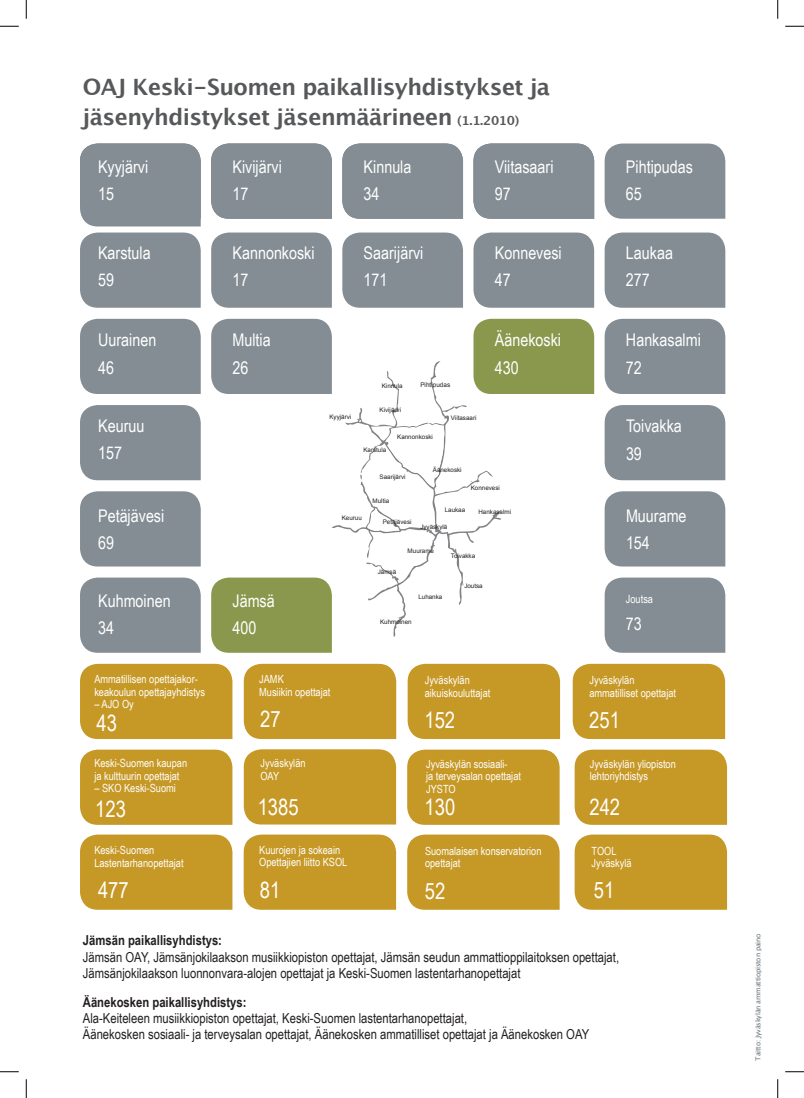
<style>
.page{position:relative;width:804px;height:1098px;background:#fff}
.page>*{position:absolute;margin:0;border:0;box-sizing:border-box;transform-origin:0 0}
.t1{font:700 22.5px/30px "Lucida Grande";letter-spacing:-.025em;color:#57585a}
.t2{font:22.5px "Arial Narrow";color:#fff}
.t3{font:17.5px/27.1px "Arial Narrow";color:#fff}
.t4{font:13.75px/16.2px "Arial Narrow";color:#231f20}
.t5{font:700 13.75px "Arial Narrow";color:#231f20}
.t6{font:11.25px/12.5px "Arial Narrow";color:#fff}
.t7{font:6.88px "Lucida Grande";letter-spacing:-.025em;color:#6a747b}
.t8{font:6.38px "Arial";color:#231f20}
.t9{font:6.25px "Arial";color:#231f20}
.s1{font-size:12.5px}
</style>
<div class="page">
<svg style="left:332px;top:361px;width:169px;height:276px"></svg>
<svg style="left:371px;top:422px;width:73px;height:65px"></svg>
<svg style="left:367px;top:508px;width:32px;height:25px"></svg>
<div style="left:80px;top:143px;width:121px;height:83px;background:#838d93"></div>
<div style="left:80px;top:232px;width:121px;height:76px;background:#838d93"></div>
<div style="left:80px;top:319px;width:121px;height:75px;background:#838d93"></div>
<div style="left:80px;top:405px;width:121px;height:75px;background:#838d93"></div>
<div style="left:80px;top:491px;width:121px;height:75px;background:#838d93"></div>
<div style="left:80px;top:577px;width:121px;height:76px;background:#838d93"></div>
<div style="left:211px;top:143px;width:121px;height:76px;background:#838d93"></div>
<div style="left:211px;top:232px;width:121px;height:76px;background:#838d93"></div>
<div style="left:211px;top:319px;width:121px;height:75px;background:#838d93"></div>
<div style="left:211px;top:577px;width:121px;height:76px;background:#89984c"></div>
<div style="left:342px;top:143px;width:121px;height:76px;background:#838d93"></div>
<div style="left:342px;top:232px;width:121px;height:76px;background:#838d93"></div>
<div style="left:473px;top:143px;width:121px;height:76px;background:#838d93"></div>
<div style="left:473px;top:232px;width:121px;height:76px;background:#838d93"></div>
<div style="left:473px;top:319px;width:121px;height:75px;background:#89984c"></div>
<div style="left:604px;top:143px;width:121px;height:76px;background:#838d93"></div>
<div style="left:604px;top:232px;width:121px;height:76px;background:#838d93"></div>
<div style="left:604px;top:319px;width:121px;height:75px;background:#838d93"></div>
<div style="left:604px;top:405px;width:121px;height:75px;background:#838d93"></div>
<div style="left:604px;top:491px;width:121px;height:75px;background:#838d93"></div>
<div style="left:604px;top:577px;width:121px;height:76px;background:#838d93"></div>
<div style="left:244px;top:664px;width:152px;height:75px;background:#c69825"></div>
<div style="left:407px;top:664px;width:153px;height:75px;background:#c69825"></div>
<div style="left:80px;top:664px;width:152px;height:75px;background:#c69825"></div>
<div style="left:572px;top:664px;width:153px;height:75px;background:#c69825"></div>
<div style="left:80px;top:749px;width:152px;height:76px;background:#c69825"></div>
<div style="left:407px;top:749px;width:152px;height:76px;background:#c69825"></div>
<div style="left:574px;top:749px;width:153px;height:76px;background:#c69825"></div>
<div style="left:80px;top:834px;width:152px;height:76px;background:#c69825"></div>
<div style="left:244px;top:834px;width:152px;height:76px;background:#c69825"></div>
<div style="left:407px;top:834px;width:152px;height:76px;background:#c69825"></div>
<div style="left:574px;top:834px;width:153px;height:76px;background:#c69825"></div>
<div style="left:244px;top:749px;width:152px;height:75px;background:#c69825"></div>
<svg style="left:0;top:25px;width:19px;height:2px"></svg>
<svg style="left:785px;top:25px;width:19px;height:2px"></svg>
<svg style="left:0;top:1071px;width:19px;height:1px"></svg>
<svg style="left:785px;top:1071px;width:19px;height:1px"></svg>
<svg style="left:25px;top:0;width:2px;height:19px"></svg>
<svg style="left:25px;top:1079px;width:2px;height:19px"></svg>
<svg style="left:777px;top:0;width:1px;height:19px"></svg>
<svg style="left:777px;top:1079px;width:1px;height:19px"></svg>
<h1 class="t1" style="left:83px;top:72px;width:469px">OAJ Keski-Suomen paikallisyhdistykset ja jäsenyhdistykset jäsenmäärineen <span class="s1">(1.1.2010)</span></h1>
<h2 class="t3" style="left:98px;top:152px;width:52px">Kyyjärvi<br>15</h2>
<h2 class="t3" style="left:232px;top:152px;width:51px">Kivijärvi<br>17</h2>
<h2 class="t3" style="left:363px;top:152px;width:49px">Kinnula<br>34</h2>
<h2 class="t3" style="left:495px;top:152px;width:60px">Viitasaari<br>97</h2>
<h2 class="t3" style="left:626px;top:152px;width:69px">Pihtipudas<br>65</h2>
<h2 class="t3" style="left:98px;top:238px;width:54px">Karstula<br>59</h2>
<h2 class="t3" style="left:232px;top:238px;width:84px">Kannonkoski<br>17</h2>
<h2 class="t3" style="left:364px;top:238px;width:61px">Saarijärvi<br>171</h2>
<h2 class="t3" style="left:495px;top:238px;width:69px">Konnevesi<br>47</h2>
<h2 class="t3" style="left:626px;top:238px;width:49px">Laukaa<br>277</h2>
<h2 class="t3" style="left:98px;top:326px;width:60px">Uurainen<br>46</h2>
<h2 class="t3" style="left:232px;top:326px;width:40px">Multia<br>26</h2>
<h2 class="t3" style="left:495px;top:326px;width:68px">Äänekoski<br>430</h2>
<h2 class="t3" style="left:626px;top:326px;width:76px">Hankasalmi<br>72</h2>
<p class="t9" style="left:382px;top:381px;width:22px">Kinnula</p>
<p class="t8" style="left:420px;top:381px;width:31px">Pihtipudas</p>
<h2 class="t3" style="left:98px;top:412px;width:48px">Keuruu<br>157</h2>
<p class="t9" style="left:329px;top:412px;width:23px">Kyyjärvi</p>
<p class="t9" style="left:379px;top:406px;width:23px">Kivijärvi</p>
<p class="t9" style="left:397px;top:432px;width:37px">Kannonkoski</p>
<p class="t9" style="left:451px;top:414px;width:27px">Viitasaari</p>
<p class="t9" style="left:363px;top:445px;width:24px">Karstula</p>
<p class="t9" style="left:379px;top:473px;width:28px">Saarijärvi</p>
<p class="t9" style="left:433px;top:466px;width:30px">Äänekoski</p>
<p class="t9" style="left:471px;top:484px;width:31px">Konnevesi</p>
<p class="t9" style="left:372px;top:496px;width:18px">Multia</p>
<h2 class="t3" style="left:98px;top:501px;width:68px">Petäjävesi<br>69</h2>
<p class="t9" style="left:342px;top:514px;width:22px">Keuruu</p>
<p class="t9" style="left:383px;top:517px;width:30px">Petäjävesi</p>
<p class="t9" style="left:445px;top:506px;width:22px">Laukaa</p>
<p class="t9" style="left:478px;top:507px;width:34px">Hankasalmi</p>
<p class="t9" style="left:420px;top:523px;width:29px">Jyväskylä</p>
<p class="t9" style="left:378px;top:568px;width:20px">Jämsä</p>
<p class="t9" style="left:407px;top:546px;width:28px">Muurame</p>
<p class="t9" style="left:451px;top:552px;width:26px">Toivakka</p>
<p class="t9" style="left:464px;top:581px;width:20px">Joutsa</p>
<h2 class="t3" style="left:98px;top:587px;width:74px">Kuhmoinen<br>34</h2>
<h2 class="t3" style="left:232px;top:587px;width:44px">Jämsä<br>400</h2>
<p class="t9" style="left:418px;top:593px;width:25px">Luhanka</p>
<p class="t9" style="left:380px;top:618px;width:33px">Kuhmoinen</p>
<p class="t6" style="left:94px;top:672px;width:112px">Ammatillisen opettajakor&shy;keakoulun opettajayhdistys</p>
<p class="t6" style="left:94px;top:697px;width:41px">– AJO Oy</p>
<h1 class="t2" style="left:97px;top:706px;width:22px">43</h1>
<p class="t6" style="left:259px;top:672px;width:73px">JAMK<br>Musiikin opettajat</p>
<p class="t6" style="left:425px;top:673px;width:67px">Jyväskylän aikuiskouluttajat</p>
<h1 class="t2" style="left:260px;top:702px;width:22px">27</h1>
<h1 class="t2" style="left:424px;top:704px;width:32px">152</h1>
<h2 class="t3" style="left:626px;top:412px;width:57px">Toivakka<br>39</h2>
<h2 class="t3" style="left:626px;top:501px;width:62px">Muurame<br>154</h2>
<p class="t6" style="left:626px;top:592px;width:29px">Joutsa</p>
<h2 class="t3" style="left:626px;top:609px;width:17px">73</h2>
<p class="t6" style="left:589px;top:673px;width:88px">Jyväskylän ammatilliset opettajat</p>
<h1 class="t2" style="left:589px;top:704px;width:32px">251</h1>
<p class="t6" style="left:94px;top:756px;width:94px">Keski-Suomen kaupan ja kulttuurin opettajat</p>
<p class="t6" style="left:94px;top:781px;width:83px">– SKO Keski-Suomi</p>
<p class="t6" style="left:260px;top:756px;width:47px">Jyväskylän<br>OAY</p>
<p class="t6" style="left:426px;top:757px;width:96px">Jyväskylän sosiaali-<br>ja terveysalan opettajat<br>JYSTO</p>
<p class="t6" style="left:590px;top:757px;width:88px">Jyväskylän yliopiston lehtoriyhdistys</p>
<h1 class="t2" style="left:258px;top:790px;width:43px">1385</h1>
<h1 class="t2" style="left:95px;top:792px;width:32px">123</h1>
<h1 class="t2" style="left:424px;top:791px;width:32px">130</h1>
<h1 class="t2" style="left:589px;top:791px;width:32px">242</h1>
<p class="t6" style="left:94px;top:843px;width:91px">Keski-Suomen<br>Lastentarhanopettajat</p>
<p class="t6" style="left:259px;top:843px;width:90px">Kuurojen ja sokeain<br>Opettajien liitto KSOL</p>
<p class="t6" style="left:425px;top:844px;width:118px">Suomalaisen konservatorion opettajat</p>
<p class="t6" style="left:591px;top:844px;width:41px">TOOL<br>Jyväskylä</p>
<h1 class="t2" style="left:98px;top:873px;width:32px">477</h1>
<h1 class="t2" style="left:260px;top:873px;width:22px">81</h1>
<h1 class="t2" style="left:425px;top:874px;width:22px">52</h1>
<h1 class="t2" style="left:594px;top:873px;width:22px">51</h1>
<p class="t5" style="left:83px;top:930px;width:141px">Jämsän paikallisyhdistys:</p>
<p class="t4" style="left:83px;top:948px;width:538px">Jämsän OAY, Jämsänjokilaakson musiikkiopiston opettajat, Jämsän seudun ammattioppilaitoksen opettajat,<br>Jämsänjokilaakson luonnonvara-alojen opettajat ja Keski-Suomen lastentarhanopettajat</p>
<p class="t5" style="left:83px;top:991px;width:165px">Äänekosken paikallisyhdistys:</p>
<p class="t4" style="left:83px;top:1009px;width:508px">Ala-Keiteleen musiikkiopiston opettajat, Keski-Suomen lastentarhanopettajat,<br>Äänekosken sosiaali- ja terveysalan opettajat, Äänekosken ammatilliset opettajat ja Äänekosken OAY</p>
<p class="t7" style="left:754px;top:1060px;width:129px;rotate:-90deg">Taitto: Jyväskylän ammattiopiston paino</p>
</div>
